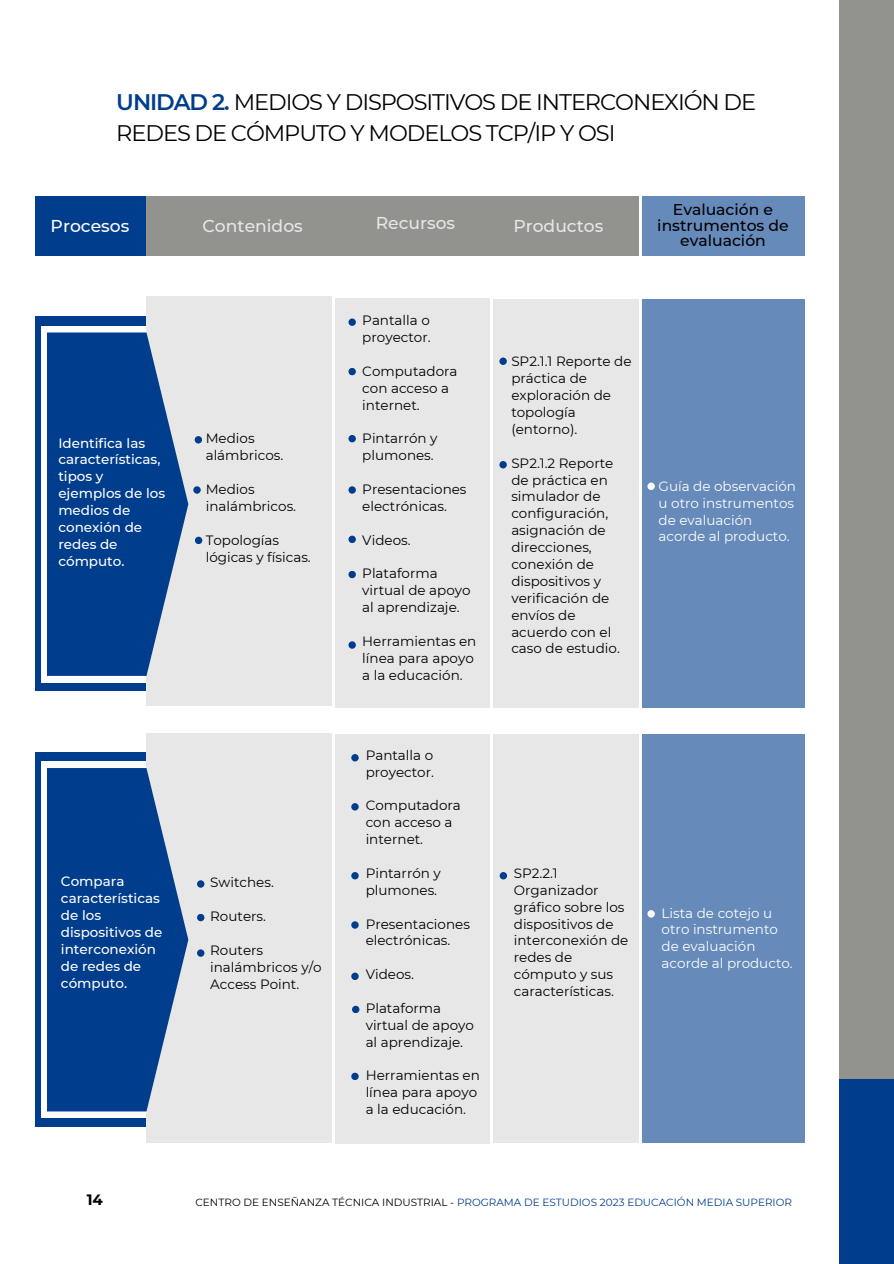
<style>
.page{position:relative;width:894px;height:1264px;background:#fff}
.page>*{position:absolute;margin:0;border:0;box-sizing:border-box;transform-origin:0 0}
.t1{font:22.5px/31.5px "Montserrat";letter-spacing:-.05em;color:#000}
.t2{font:500 17.1px "Montserrat";color:#e8e7e7}
.t3{font:500 17.1px "Montserrat";color:#fff}
.t4{font:500 15.6px/15.8px "Montserrat";color:#000;text-align:center}
.t5{font:700 15px "Montserrat";color:#000}
.t6{font:13.5px/16.8px "Montserrat";color:#000}
.t7{font:500 13.5px/16.8px "Montserrat";color:#fff}
.t8{font:13.5px/16.8px "Montserrat";color:#fff}
.t9{font:10.5px "Montserrat";color:#013d8d}
.s1{font-weight:600;color:#013d8d}
.s2{color:#000}
</style>
<div class="page">
<div style="left:36px;top:317px;width:110px;height:373px;background:#013d8d"></div>
<div style="left:36px;top:752px;width:110px;height:374px;background:#013d8d"></div>
<div style="left:42px;top:326px;width:582px;height:356px;background:#fff"></div>
<div style="left:42px;top:761px;width:582px;height:357px;background:#fff"></div>
<div style="left:146px;top:297px;width:185px;height:409px;background:#e8e7e7"></div>
<div style="left:146px;top:733px;width:185px;height:409px;background:#e8e7e7"></div>
<div style="left:335px;top:298px;width:154px;height:409px;background:#e8e7e7"></div>
<div style="left:493px;top:298px;width:145px;height:409px;background:#e8e7e7"></div>
<div style="left:493px;top:734px;width:145px;height:408px;background:#e8e7e7"></div>
<svg style="left:47px;top:332px;width:141px;height:344px;background:#215499"></svg>
<svg style="left:47px;top:768px;width:141px;height:343px;background:#215499"></svg>
<div style="left:193px;top:486px;width:8px;height:7px;background:#013d8d;border-radius:50%"></div>
<div style="left:197px;top:880px;width:7px;height:7px;background:#013d8d;border-radius:50%"></div>
<div style="left:499px;top:357px;width:7px;height:8px;background:#013d8d;border-radius:50%"></div>
<div style="left:499px;top:461px;width:7px;height:7px;background:#013d8d;border-radius:50%"></div>
<div style="left:499px;top:872px;width:8px;height:7px;background:#013d8d;border-radius:50%"></div>
<div style="left:641px;top:299px;width:163px;height:408px;background:#668aba"></div>
<div style="left:641px;top:734px;width:163px;height:408px;background:#668aba"></div>
<div style="left:647px;top:482px;width:7px;height:8px;background:#fff;border-radius:50%"></div>
<div style="left:647px;top:910px;width:7px;height:7px;background:#fff;border-radius:50%"></div>
<div style="left:36px;top:196px;width:602px;height:59px;background:#92928e"></div>
<div style="left:36px;top:196px;width:110px;height:59px;background:#013d8d"></div>
<div style="left:641px;top:196px;width:163px;height:59px;background:#668aba"></div>
<div style="left:194px;top:436px;width:8px;height:7px;background:#013d8d;border-radius:50%"></div>
<div style="left:195px;top:536px;width:7px;height:8px;background:#013d8d;border-radius:50%"></div>
<div style="left:197px;top:913px;width:7px;height:8px;background:#013d8d;border-radius:50%"></div>
<div style="left:197px;top:949px;width:7px;height:7px;background:#013d8d;border-radius:50%"></div>
<div style="left:348px;top:318px;width:8px;height:8px;background:#013d8d;border-radius:50%"></div>
<div style="left:348px;top:368px;width:8px;height:7px;background:#013d8d;border-radius:50%"></div>
<div style="left:348px;top:435px;width:8px;height:7px;background:#013d8d;border-radius:50%"></div>
<div style="left:348px;top:571px;width:8px;height:7px;background:#013d8d;border-radius:50%"></div>
<div style="left:348px;top:641px;width:8px;height:7px;background:#013d8d;border-radius:50%"></div>
<div style="left:348px;top:486px;width:8px;height:7px;background:#013d8d;border-radius:50%"></div>
<div style="left:348px;top:535px;width:8px;height:8px;background:#013d8d;border-radius:50%"></div>
<div style="left:335px;top:734px;width:154px;height:409px;background:#e8e7e7"></div>
<div style="left:351px;top:754px;width:7px;height:7px;background:#013d8d;border-radius:50%"></div>
<div style="left:351px;top:803px;width:7px;height:7px;background:#013d8d;border-radius:50%"></div>
<div style="left:351px;top:872px;width:7px;height:7px;background:#013d8d;border-radius:50%"></div>
<div style="left:352px;top:1005px;width:7px;height:8px;background:#013d8d;border-radius:50%"></div>
<div style="left:351px;top:1072px;width:7px;height:8px;background:#013d8d;border-radius:50%"></div>
<div style="left:351px;top:921px;width:7px;height:7px;background:#013d8d;border-radius:50%"></div>
<div style="left:351px;top:972px;width:7px;height:8px;background:#013d8d;border-radius:50%"></div>
<div style="left:838px;top:0;width:55px;height:1090px;background:#92928e"></div>
<div style="left:838px;top:1078px;width:55px;height:185px;background:#013d8d"></div>
<h4 class="t1" style="left:116px;top:86px;width:641px"><span class="s1">UNIDAD 2.</span> MEDIOS Y DISPOSITIVOS DE INTERCONEXIÓN DE<br>REDES DE CÓMPUTO Y MODELOS TCP/IP Y OSI</h4>
<h4 class="t3" style="left:51px;top:215px;width:80px">Procesos</h4>
<h4 class="t2" style="left:202px;top:215px;width:102px">Contenidos</h4>
<h4 class="t2" style="left:375px;top:213px;width:81px">Recursos</h4>
<h4 class="t2" style="left:513px;top:215px;width:91px">Productos</h4>
<h1 class="t7" style="left:58px;top:434px;width:108px">Identifica las características, tipos y ejemplos de los medios de conexión de redes de cómputo.</h1>
<h2 class="t6" style="left:206px;top:430px;width:79px">Medios alámbricos.</h2>
<h2 class="t6" style="left:206px;top:481px;width:92px">Medios inalámbricos.</h2>
<h2 class="t6" style="left:206px;top:531px;width:107px">Topologías lógicas y físicas.</h2>
<h4 class="t6" style="left:362px;top:312px;width:70px">Pantalla o proyector.</h4>
<h4 class="t6" style="left:362px;top:362px;width:97px">Computadora con acceso a internet.</h4>
<h4 class="t6" style="left:362px;top:430px;width:77px">Pintarrón y plumones.</h4>
<h4 class="t6" style="left:362px;top:481px;width:106px">Presentaciones electrónicas.</h4>
<h4 class="t6" style="left:362px;top:531px;width:50px">Videos.</h4>
<h4 class="t6" style="left:362px;top:565px;width:110px">Plataforma virtual de apoyo al aprendizaje.</h4>
<h4 class="t6" style="left:362px;top:632px;width:116px">Herramientas en línea para apoyo a la educación.</h4>
<h4 class="t6" style="left:511px;top:353px;width:122px">SP2.1.1 Reporte de práctica de exploración de topología (entorno).</h4>
<h4 class="t6" style="left:511px;top:454px;width:110px">SP2.1.2 Reporte de práctica en simulador de configuración, asignación de direcciones, conexión de dispositivos y verificación de envíos de acuerdo con el caso de estudio.</h4>
<h3 class="t4" style="left:657px;top:201px;width:133px">Evaluación e instrumentos de evaluación</h3>
<h4 class="t8" style="left:658px;top:477px;width:139px">Guía de observación u otro instrumentos de evaluación acorde al producto.</h4>
<h2 class="t7" style="left:61px;top:873px;width:103px">Compara características de los dispositivos de interconexión de redes de cómputo.</h2>
<h2 class="t6" style="left:210px;top:874px;width:65px">Switches.</h2>
<h4 class="t6" style="left:210px;top:908px;width:57px">Routers.</h4>
<h4 class="t6" style="left:210px;top:941px;width:113px">Routers inalámbricos y/o<br>Access Point.</h4>
<h4 class="t6" style="left:365px;top:746px;width:70px">Pantalla o proyector.</h4>
<h4 class="t6" style="left:365px;top:797px;width:97px">Computadora con acceso a internet.</h4>
<h4 class="t6" style="left:365px;top:864px;width:77px">Pintarrón y plumones.</h4>
<h4 class="t6" style="left:365px;top:915px;width:106px">Presentaciones electrónicas.</h4>
<h3 class="t6" style="left:365px;top:965px;width:50px">Videos.</h3>
<h4 class="t6" style="left:365px;top:999px;width:110px">Plataforma virtual de apoyo al aprendizaje.</h4>
<p class="t6" style="left:365px;top:1067px;width:116px">Herramientas en línea para apoyo a la educación.</p>
<h4 class="t6" style="left:513px;top:864px;width:116px">SP2.2.1<br>Organizador gráfico sobre los dispositivos de interconexión de redes de cómputo y sus características.</h4>
<h4 class="t8" style="left:661px;top:904px;width:133px">Lista de cotejo u otro instrumento de evaluación acorde al producto.</h4>
<p class="t5" style="left:87px;top:1190px;width:18px">14</p>
<p class="t9" style="left:195px;top:1195px;width:598px"><span class="s2">CENTRO DE ENSEÑANZA TÉCNICA INDUSTRIAL -</span> PROGRAMA DE ESTUDIOS 2023 EDUCACIÓN MEDIA SUPERIOR</p>
</div>
